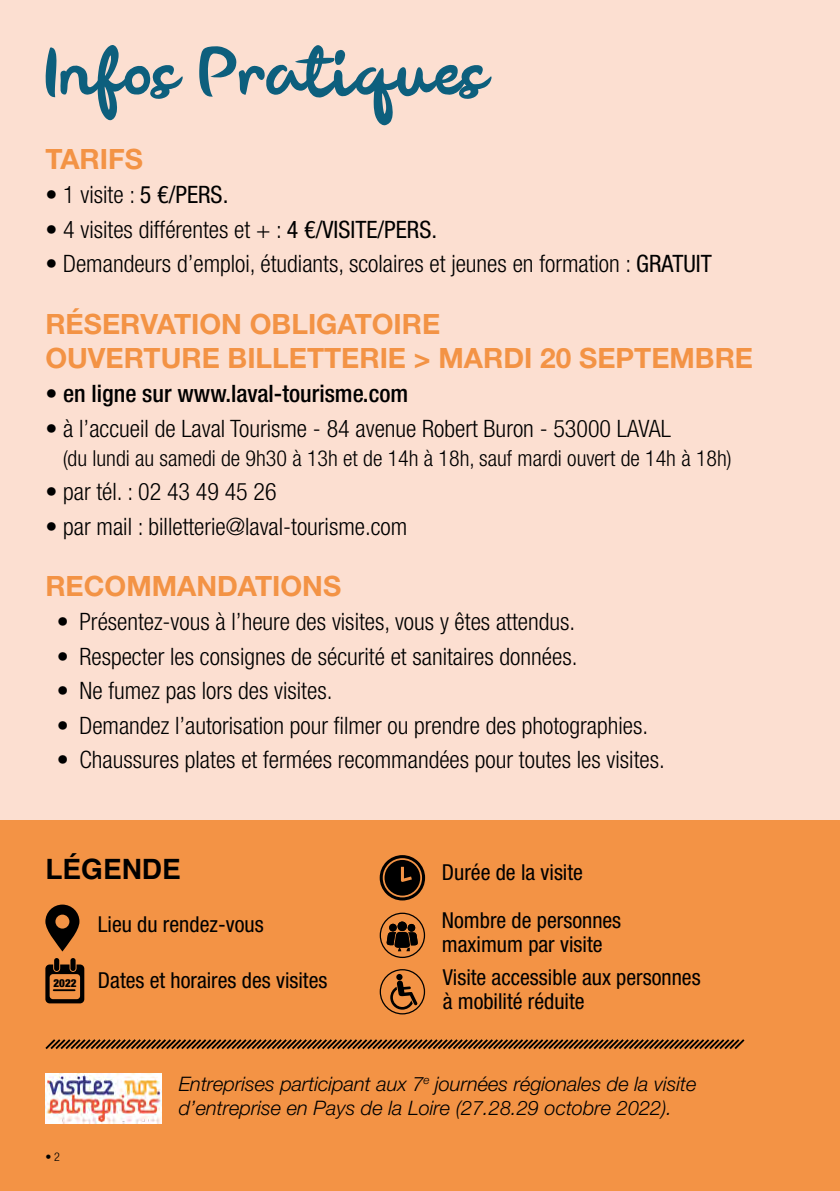
<style>
.page{position:relative;width:840px;height:1191px;background:#fff}
.page>*{position:absolute;margin:0;border:0;box-sizing:border-box;transform-origin:0 0}
.t1{font:80px "Dillova";color:#0d5f7d}
.t2{font:700 28px/33.6px "Helvetica Neue LT Std";color:#f39345}
.t3{font:700 28px "Helvetica";color:#000}
.t4{font:300 condensed 24px "Helvetica Neue LT Std";color:#000}
.t5{font:500 condensed 24px "Helvetica Neue LT Std";color:#000}
.t6{font:condensed 22px/47.8px "Helvetica Neue LT Std";color:#000}
.t7{font:300 condensed 22px "Helvetica Neue LT Std";color:#000}
.t8{font:italic 300 20px/24px "Helvetica Neue LT Std";color:#000}
.t9{font:300 condensed 12px "Helvetica Neue LT Std";color:#000}
.t10{font:900 condensed 11px "Helvetica Neue LT Std";color:#000}
.s1{font-weight:400}
.s2{font-weight:300}
</style>
<div class="page">
<div style="left:0;top:0;width:839px;height:842px;background:#fcdfd1"></div>
<div style="left:0;top:821px;width:839px;height:370px;background:#f39345"></div>
<svg style="left:45px;top:904px;width:34px;height:47px"></svg>
<svg style="left:379px;top:855px;width:46px;height:45px"></svg>
<div style="left:379px;top:912px;width:46px;height:46px;border:1px solid #000;border-radius:50%"></div>
<svg style="left:386px;top:921px;width:32px;height:30px"></svg>
<div style="left:397px;top:921px;width:9px;height:10px;background:#000;border-radius:50%"></div>
<div style="left:389px;top:923px;width:7px;height:8px;background:#000;border-radius:50%"></div>
<div style="left:407px;top:924px;width:8px;height:7px;background:#000;border-radius:50%"></div>
<svg style="left:45px;top:964px;width:39px;height:39px"></svg>
<div style="left:54px;top:958px;width:5px;height:13px;background:#000;border-radius:3px"></div>
<div style="left:70px;top:958px;width:6px;height:13px;background:#000;border-radius:3px"></div>
<hr style="left:54px;top:989px;width:21px;height:2px;background:#000">
<div style="left:379px;top:969px;width:46px;height:45px;border:1px solid #000;border-radius:50%"></div>
<svg style="left:390px;top:974px;width:27px;height:35px"></svg>
<img style="left:45px;top:1074px;width:116px;height:49px">
<svg style="left:45px;top:1039px;width:700px;height:11px"></svg>
<h1 class="t1" style="left:45px;top:35px;width:442px">Infos Pratiques</h1>
<p class="t2" style="left:45px;top:141px;width:99px">TARIFS</p>
<p class="t4" style="left:45px;top:181px;width:184px">• 1 visite : <span class="s1">5 €/PERS.</span></p>
<p class="t4" style="left:45px;top:215px;width:393px">• 4 visites différentes et + : <span class="s1">4 €/VISITE/PERS.</span></p>
<p class="t4" style="left:45px;top:250px;width:667px">• Demandeurs d’emploi, étudiants, scolaires et jeunes en formation : <span class="s1">GRATUIT</span></p>
<p class="t2" style="left:45px;top:307px;width:708px">RÉSERVATION OBLIGATOIRE<br>OUVERTURE BILLETTERIE &gt; MARDI 20 SEPTEMBRE</p>
<p class="t5" style="left:45px;top:379px;width:364px"><span class="s2">•</span> en ligne sur www.laval-tourisme.com</p>
<p class="t4" style="left:45px;top:414px;width:626px">• à l’accueil de Laval Tourisme - 84 avenue Robert Buron - 53000 LAVAL</p>
<p class="t7" style="left:63px;top:445px;width:670px">(du lundi au samedi de 9h30 à 13h et de 14h à 18h, sauf mardi ouvert de 14h à 18h)</p>
<p class="t4" style="left:45px;top:478px;width:232px">• par tél. : 02 43 49 45 26</p>
<p class="t4" style="left:45px;top:512px;width:363px">• par mail : billetterie@laval-tourisme.com</p>
<p class="t2" style="left:45px;top:568px;width:297px">RECOMMANDATIONS</p>
<p class="t4" style="left:57px;top:608px;width:519px">• Présentez-vous à l’heure des visites, vous y êtes attendus.</p>
<p class="t4" style="left:57px;top:642px;width:522px">• Respecter les consignes de sécurité et sanitaires données.</p>
<p class="t4" style="left:57px;top:677px;width:277px">• Ne fumez pas lors des visites.</p>
<p class="t4" style="left:57px;top:711px;width:592px">• Demandez l’autorisation pour filmer ou prendre des photographies.</p>
<p class="t4" style="left:57px;top:746px;width:609px">• Chaussures plates et fermées recommandées pour toutes les visites.</p>
<p class="t3" style="left:45px;top:846px;width:137px">LÉGENDE</p>
<p class="t6" style="left:98px;top:899px;width:167px">Lieu du rendez-vous</p>
<p class="t10" style="left:53px;top:976px;width:25px">2022</p>
<p class="t6" style="left:98px;top:955px;width:231px">Dates et horaires des visites</p>
<p class="t6" style="left:441px;top:848px;width:181px">Durée de la visite<br>Nombre de personnes</p>
<p class="t6" style="left:441px;top:928px;width:260px;line-height:32.4px">maximum par visite<br>Visite accessible aux personnes</p>
<p class="t6" style="left:442px;top:977px;width:143px">à mobilité réduite</p>
<p class="t9" style="left:45px;top:1149px;width:16px">• 2</p>
<p class="t8" style="left:179px;top:1071px;width:519px">Entreprises participant aux 7<sup>e</sup> journées régionales de la visite d’entreprise en Pays de la Loire (27.28.29 octobre 2022).</p>
</div>
